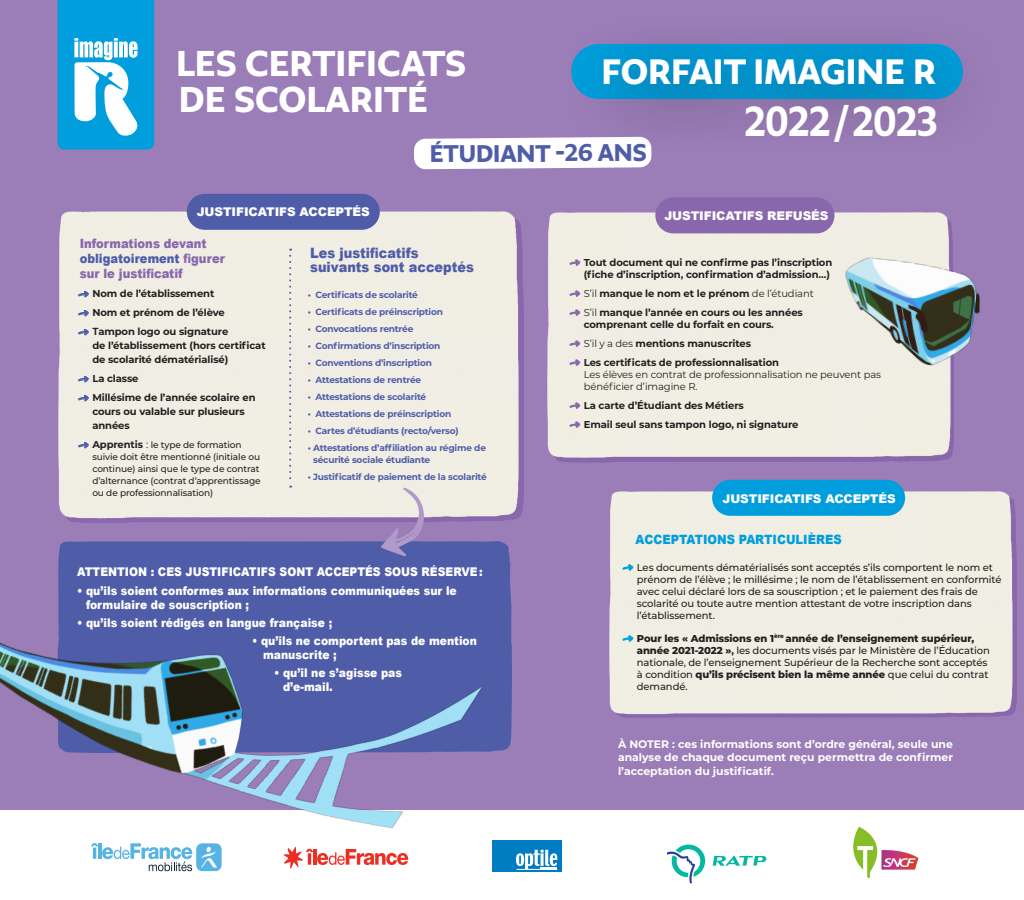
<style>
.page{position:relative;width:1024px;height:900px;background:#9b7db8}
.page>*{position:absolute;margin:0;border:0;box-sizing:border-box;transform-origin:0 0}
.t1{font:700 38.2px "Grand Paris";letter-spacing:-.02em;color:#fff;scale:.91 1}
.t2{font:700 32.7px "Grand Paris";color:#fff}
.t3{font:700 32.1px "Grand Paris";color:#fff}
.t4{font:700 21.9px "Grand Paris";color:#4f5da9}
.t5{font:900 14.3px/13.5px "Arial";color:#4f5da9;scale:.9 1}
.t6{font:900 12.8px/15px "Arial";color:#8967ad;scale:.9 1}
.t7{font:900 12.8px "Arial";color:#009edd;scale:.9 1}
.t8{font:900 12px/14px "Arial";color:#fff;scale:.9 1}
.t9{font:900 12px "Arial";color:#fff}
.TEXTE_COURANT_BLEU_C{font:700 10.9px/13.6px "Montserrat";color:#fff;text-align:justify}
.TEXTE_COURANT_BLEU_C-2{font:500 10px/12px "Montserrat";letter-spacing:-.01em;color:#231f20}
.TEXTE_COURANT_BLEU_C-3{font:700 10px/14px "Montserrat";letter-spacing:-.01em;color:#231f20}
.TEXTE_COURANT_BLEU_C-4{font:10px/12px "Montserrat";letter-spacing:-.01em;color:#231f20}
.TEXTE_COURANT_BLEU_C-5{font:700 9px/12px "Montserrat";letter-spacing:-.02em;color:#4f5da9}
.TEXTE_COURANT_BLEU_C-6{font:500 9px/12px "Montserrat";letter-spacing:-.01em;color:#231f20}
.s1{color:#4f5da9}
.s2{font-family:"PW New Arrows";font-weight:400;font-size:12px;color:#4f5da9}
.s3{font-family:"Arial"}
.s4{font-weight:700;font-size:10px}
.s5{font-family:"Arial";font-weight:400;font-size:10px}
.s6{font-family:"PW New Arrows";font-weight:400;font-size:12px;color:#8967ad}
.s7{font-weight:400}
.s8{font-family:"PW New Arrows";font-size:12px;color:#8967ad}
.s9{font-weight:700}
.s10{font-family:"PW New Arrows";font-weight:400;font-size:12px;color:#009edd}
.s11{font-weight:800}
</style>
<div class="page">
<div style="left:630px;top:810px;width:394px;height:90px;background:#fff"></div>
<div style="left:59px;top:211px;width:465px;height:98px;background:#f1eee3"></div>
<div style="left:548px;top:212px;width:406px;height:250px;background:#f1eee3"></div>
<div style="left:655px;top:197px;width:179px;height:36px;background:#8967ad;border-radius:18px"></div>
<div style="left:187px;top:194px;width:193px;height:36px;background:#4f5da9;border-radius:18px"></div>
<div style="left:630px;top:492px;width:387px;height:226px;background:#f0eee3"></div>
<div style="left:712px;top:480px;width:193px;height:36px;background:#009edd;border-radius:18px"></div>
<svg style="left:289px;top:249px;width:2px;height:60px"></svg>
<svg style="left:57px;top:0;width:97px;height:150px;background:#40b5e5"></svg>
<svg style="left:414px;top:137px;width:238px;height:33px;background:#f3f0f7"></svg>
<div style="left:560px;top:14px;width:444px;height:142px;background:#231f20;opacity:.75"></div>
<img style="left:833px;top:826px;width:100px;height:60px">
<svg style="left:667px;top:845px;width:38px;height:38px"></svg>
<svg style="left:713px;top:856px;width:53px;height:10px"></svg>
<img style="left:834px;top:228px;width:146px;height:154px">
<img style="left:0;top:309px;width:630px;height:591px">
<svg style="left:92px;top:448px;width:12px;height:1px"></svg>
<p class="t2" style="left:176px;top:42px;width:292px">LES CERTIFICATS</p>
<p class="t2" style="left:179px;top:78px;width:251px">DE SCOLARITÉ</p>
<p class="t4" style="left:430px;top:140px;width:218px;rotate:-1deg">ÉTUDIANT -26 ANS</p>
<p class="t3" style="left:602px;top:50px;width:336px">FORFAIT IMAGINE R</p>
<p class="t1" style="left:745px;top:96px;width:214px">2022/2023</p>
<p class="t9" style="left:197px;top:203px;width:175px">JUSTIFICATIFS ACCEPTÉS</p>
<p class="t9" style="left:664px;top:207px;width:166px">JUSTIFICATIFS REFUSÉS</p>
<p class="t6" style="left:80px;top:236px;width:163px">Informations devant <span class="s1">obligatoirement</span> figurer sur le justificatif</p>
<p class="TEXTE_COURANT_BLEU_C-3" style="left:80px;top:286px;width:136px"><span class="s2">q</span> Nom de l’établissement</p>
<p class="TEXTE_COURANT_BLEU_C-3" style="left:80px;top:305px;width:147px"><span class="s2">q</span> Nom et prénom de l’élève</p>
<p class="TEXTE_COURANT_BLEU_C-3" style="left:92px;top:324px;width:175px;text-indent:-13px"><span class="s2">q</span> <span class="s3">T</span>ampon logo ou signature<br>de l’établissement (hors certificat de scolarité dématérialisé)</p>
<p class="TEXTE_COURANT_BLEU_C-3" style="left:80px;top:371px;width:60px"><span class="s2">q</span> La classe</p>
<p class="TEXTE_COURANT_BLEU_C-3" style="left:92px;top:390px;width:165px;text-indent:-13px"><span class="s2">q</span> Millésime de l’année scolaire en cours ou valable sur plusieurs années</p>
<p class="TEXTE_COURANT_BLEU_C-6" style="left:92px;top:439px;width:170px;text-indent:-13px"><span class="s2">q</span> <span class="s4">Apprentis</span> <span class="s5">:</span> le type de formation suivie doit être mentionné (initiale ou continue) ainsi que le type de contrat d’alternance (contrat d’apprentissage ou de professionnalisation)</p>
<p class="t5" style="left:310px;top:246px;width:183px">Les justificatifs suivants sont acceptés</p>
<p class="TEXTE_COURANT_BLEU_C-5" style="left:308px;top:288px;width:112px">• Certificats de scolarité</p>
<p class="TEXTE_COURANT_BLEU_C-5" style="left:308px;top:305px;width:137px">• Certificats de préinscription</p>
<p class="TEXTE_COURANT_BLEU_C-5" style="left:308px;top:322px;width:107px">• Convocations rentrée</p>
<p class="TEXTE_COURANT_BLEU_C-5" style="left:308px;top:339px;width:134px">• Confirmations d’inscription</p>
<p class="TEXTE_COURANT_BLEU_C-5" style="left:308px;top:356px;width:126px">• Conventions d’inscription</p>
<p class="TEXTE_COURANT_BLEU_C-5" style="left:308px;top:373px;width:115px">• Attestations de rentrée</p>
<p class="TEXTE_COURANT_BLEU_C-5" style="left:308px;top:390px;width:120px">• Attestations de scolarité</p>
<p class="TEXTE_COURANT_BLEU_C-5" style="left:308px;top:407px;width:145px">• Attestations de préinscription</p>
<p class="TEXTE_COURANT_BLEU_C-5" style="left:308px;top:424px;width:152px">• Cartes d’étudiants (recto/verso)</p>
<p class="TEXTE_COURANT_BLEU_C-5" style="left:313px;top:441px;width:174px;text-indent:-5px">• Attestations d’affiliation au régime de sécurité sociale étudiante</p>
<p class="TEXTE_COURANT_BLEU_C-5" style="left:308px;top:470px;width:181px">• Justificatif de paiement de la scolarité</p>
<p class="t8" style="left:77px;top:564px;width:452px">ATTENTION : CES JUSTIFICATIFS SONT ACCEPTÉS SOUS RÉSERVE:</p>
<p class="t8" style="left:86px;top:583px;width:413px;text-indent:-9px">• qu’ils soient conformes aux informations communiquées sur le formulaire de souscription ;</p>
<p class="t8" style="left:77px;top:615px;width:285px">• qu’ils soient rédigés en langue française ;</p>
<p class="t8" style="left:263px;top:633px;width:239px;text-indent:-11px">• qu’ils ne comportent pas de mention manuscrite ;</p>
<p class="t8" style="left:283px;top:665px;width:134px;text-indent:-9px">• qu’il ne s’agisse pas d’e-mail.</p>
<p class="TEXTE_COURANT_BLEU_C-3" style="left:571px;top:256px;width:263px;line-height:12px;text-align:right"><span class="s6">q</span> Tout document qui ne confirme pas l’inscription (fiche d’inscription, confirmation d’admission…)</p>
<p class="TEXTE_COURANT_BLEU_C-3" style="left:571px;top:286px;width:244px"><span class="s6">q</span> <span class="s7">S’il</span> manque le nom et le prénom <span class="s7">de l’étudiant</span></p>
<p class="TEXTE_COURANT_BLEU_C-3" style="left:584px;top:306px;width:221px;line-height:12px;text-indent:-13px"><span class="s6">q</span> <span class="s7">S’il</span> manque l’année en cours ou les années comprenant celle du forfait en cours.</p>
<p class="TEXTE_COURANT_BLEU_C-3" style="left:571px;top:336px;width:181px"><span class="s6">q</span> <span class="s7">S’il y a des</span> mentions manuscrites</p>
<p class="TEXTE_COURANT_BLEU_C-4" style="left:584px;top:356px;width:299px;text-indent:-13px"><span class="s8">q</span> <span class="s9">Les certificats de professionnalisation<br></span>Les élèves en contrat de professionnalisation ne peuvent pas bénéficier d’imagine R.</p>
<p class="TEXTE_COURANT_BLEU_C-3" style="left:571px;top:398px;width:174px"><span class="s6">q</span> La carte d’Étudiant des Métiers</p>
<p class="TEXTE_COURANT_BLEU_C-3" style="left:571px;top:417px;width:229px"><span class="s6">q</span> Email seul sans tampon logo, ni signature</p>
<p class="t9" style="left:723px;top:490px;width:175px">JUSTIFICATIFS ACCEPTÉS</p>
<p class="t7" style="left:636px;top:531px;width:231px">ACCEPTATIONS PARTICULIÈRES</p>
<p class="TEXTE_COURANT_BLEU_C-2" style="left:637px;top:561px;width:366px;text-indent:-13px"><span class="s10">q</span> Les documents dématérialisés sont acceptés s’ils comportent le nom et prénom de l’élève ; le millésime ; le nom de l’établissement en conformité avec celui déclaré lors de sa souscription ; et le paiement des frais de scolarité ou toute autre mention attestant de votre inscription dans l’établissement.</p>
<p class="TEXTE_COURANT_BLEU_C-2" style="left:637px;top:632px;width:355px;text-indent:-13px"><span class="s10">q</span> <span class="s11">Pour les « Admissions en 1</span><sup>ère</sup> <span class="s11">année de l’enseignement supérieur, année 2021-2022 »</span><span class="s9">,</span> les documents visés par le Ministère de l’Éducation nationale, de l’enseignement Supérieur de la Recherche sont acceptés à condition <span class="s11">qu’ils précisent bien la même année</span> que celui du contrat demandé.</p>
<p class="TEXTE_COURANT_BLEU_C" style="left:618px;top:736px;width:337px">À NOTER : ces informations sont d’ordre général, seule une analyse de chaque document reçu permettra de confirmer l’acceptation du justificatif.</p>
</div>
